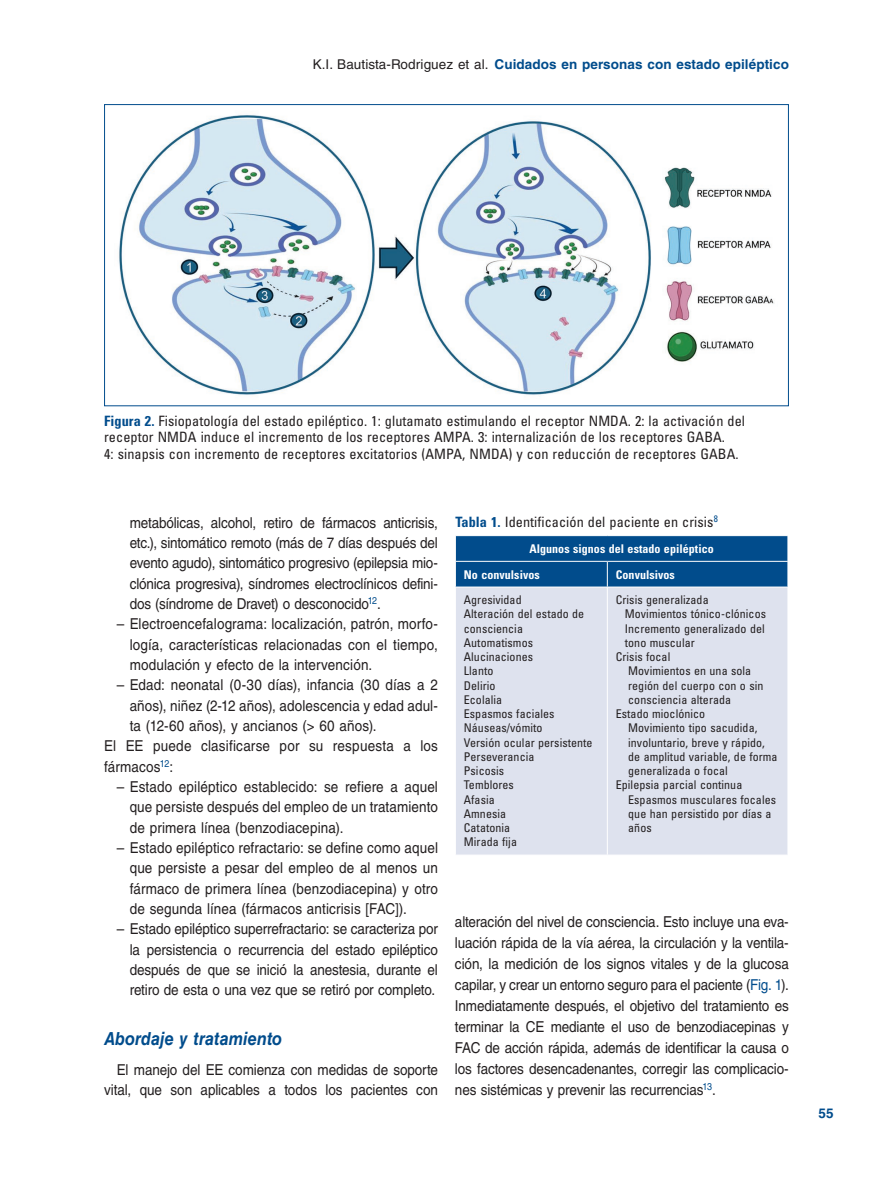
<style>
.page{position:relative;width:893px;height:1191px;background:#fff}
.page>*{position:absolute;margin:0;border:0;box-sizing:border-box;transform-origin:0 0}
.t1{font:italic 700 18px "Helvetica LT Std";letter-spacing:.005em;color:#014c8c;scale:.9 1}
.t2{font:15px/20.4px "Helvetica LT Std";color:#231f20;text-align:justify;scale:.9 1}
.t3{font:condensed 14.25px/16.5px "Univers LT Std";letter-spacing:.005em;color:#231f20}
.t4{font:700 13.5px "Helvetica LT Std";letter-spacing:.005em;color:#014c8c}
.t5{font:condensed 12px/14.2px "Univers LT Std";letter-spacing:.005em;color:#231f20}
.t6{font:700 condensed 12px/25.7px "Univers LT Std";letter-spacing:.005em;color:#fff}
.s1{font-weight:400;color:#231f20}
.s2{font-weight:700;color:#014c8c}
.s3{color:#014c8c}
</style>
<div class="page">
<img style="left:119px;top:114px;width:655px;height:281px">
<div style="left:456px;top:587px;width:331px;height:267px;background:#dee2ee"></div>
<hr style="left:607px;top:587px;width:1px;height:267px;background:#fff">
<svg style="left:455px;top:535px;width:333px;height:51px;background:#0c5491"></svg>
<p class="t4" style="left:313px;top:56px;width:478px"><span class="s1">K.I. Bautista-Rodriguez et al.</span> Cuidados en personas con estado epiléptico</p>
<p class="t3" style="left:104px;top:412px;width:642px"><span class="s2">Figura 2.</span> Fisiopatología del estado epiléptico. 1: glutamato estimulando el receptor NMDA. 2: la activación del receptor NMDA induce el incremento de los receptores AMPA. 3: internalización de los receptores GABA.<br>4: sinapsis con incremento de receptores excitatorios (AMPA, NMDA) y con reducción de receptores GABA.</p>
<p class="t2" style="left:130px;top:512px;width:344px">metabólicas, alcohol, retiro de fármacos anticrisis, etc.), sintomático remoto (más de 7 días después del evento agudo), sintomático progresivo (epilepsia mio&shy;clónica progresiva), síndromes electroclínicos defini&shy;dos (síndrome de Dravet) o desconocido<sup>12</sup>.</p>
<p class="t2" style="left:130px;top:614px;width:344px;text-indent:-13px">– Electroencefalograma: localización, patrón, morfo&shy;logía, características relacionadas con el tiempo, modulación y efecto de la intervención.</p>
<p class="t2" style="left:117px;top:674px;width:358px">– Edad: neonatal (0-30 días), infancia (30 días a 2</p>
<p class="t2" style="left:130px;top:695px;width:344px">años), niñez (2-12 años), adolescencia y edad adul-</p>
<p class="t2" style="left:130px;top:715px;width:276px">ta (12-60 años), y ancianos (&gt; 60 años).</p>
<p class="t2" style="left:104px;top:735px;width:372px">El EE puede clasificarse por su respuesta a los</p>
<p class="t2" style="left:104px;top:756px;width:78px">fármacos<sup>12</sup>:</p>
<p class="t2" style="left:130px;top:776px;width:344px;text-indent:-13px">– Estado epiléptico establecido: se refiere a aquel que persiste después del empleo de un tratamiento de primera línea (benzodiacepina).</p>
<p class="t2" style="left:130px;top:837px;width:344px;text-indent:-13px">– Estado epiléptico refractario: se define como aquel que persiste a pesar del empleo de al menos un fármaco de primera línea (benzodiacepina) y otro de segunda línea (fármacos anticrisis [FAC]).</p>
<p class="t2" style="left:130px;top:918px;width:344px;text-indent:-13px">– Estado epiléptico superrefractario: se caracteriza por la persistencia o recurrencia del estado epiléptico después de que se inició la anestesia, durante el retiro de esta o una vez que se retiró por completo.</p>
<p class="t1" style="left:104px;top:1027px;width:199px">Abordaje y tratamiento</p>
<p class="t2" style="left:104px;top:1059px;width:372px;text-align:right">El manejo del EE comienza con medidas de soporte vital, que son aplicables a todos los pacientes con</p>
<p class="t3" style="left:455px;top:513px;width:264px"><span class="s2">Tabla 1.</span> Identificación del paciente en crisis<sup>8</sup></p>
<p class="t6" style="left:464px;top:535px;width:251px;text-indent:66px">Algunos signos del estado epiléptico<br>No convulsivos</p>
<p class="t6" style="left:616px;top:561px;width:61px">Convulsivos</p>
<p class="t5" style="left:464px;top:592px;width:130px">Agresividad<br>Alteración del estado de consciencia<br>Automatismos<br>Alucinaciones<br>Llanto<br>Delirio<br>Ecolalia<br>Espasmos faciales<br>Náuseas/vómito<br>Versión ocular persistente<br>Perseverancia<br>Psicosis<br>Temblores<br>Afasia<br>Amnesia<br>Catatonia<br>Mirada fija</p>
<p class="t5" style="left:616px;top:592px;width:94px">Crisis generalizada</p>
<p class="t5" style="left:625px;top:607px;width:143px">Movimientos tónico‑clónicos</p>
<p class="t5" style="left:625px;top:621px;width:141px">Incremento generalizado del</p>
<p class="t5" style="left:625px;top:635px;width:71px">tono muscular</p>
<p class="t5" style="left:616px;top:649px;width:56px">Crisis focal</p>
<p class="t5" style="left:628px;top:664px;width:125px">Movimientos en una sola</p>
<p class="t5" style="left:628px;top:678px;width:137px">región del cuerpo con o sin</p>
<p class="t5" style="left:628px;top:692px;width:104px">consciencia alterada</p>
<p class="t5" style="left:616px;top:706px;width:91px">Estado mioclónico</p>
<p class="t5" style="left:628px;top:721px;width:131px">Movimiento tipo sacudida,</p>
<p class="t5" style="left:628px;top:735px;width:138px">involuntario, breve y rápido,</p>
<p class="t5" style="left:628px;top:749px;width:151px">de amplitud variable, de forma</p>
<p class="t5" style="left:628px;top:763px;width:101px">generalizada o focal</p>
<p class="t5" style="left:616px;top:778px;width:128px">Epilepsia parcial continua</p>
<p class="t5" style="left:628px;top:792px;width:149px">Espasmos musculares focales</p>
<p class="t5" style="left:628px;top:806px;width:145px">que han persistido por días a</p>
<p class="t5" style="left:628px;top:820px;width:25px">años</p>
<p class="t2" style="left:455px;top:911px;width:372px;line-height:21px">alteración del nivel de consciencia. Esto incluye una eva&shy;luación rápida de la vía aérea, la circulación y la ventila&shy;ción, la medición de los signos vitales y de la glucosa capilar, y crear un entorno seguro para el paciente (<span class="s3">Fig. 1</span>).<br>Inmediatamente después, el objetivo del tratamiento es terminar la CE mediante el uso de benzodiacepinas y FAC de acción rápida, además de identificar la causa o los factores desencadenantes, corregir las complicacio&shy;nes sistémicas y prevenir las recurrencias<sup>13</sup>.</p>
<p class="t4" style="left:819px;top:1104px;width:17px">55</p>
</div>
